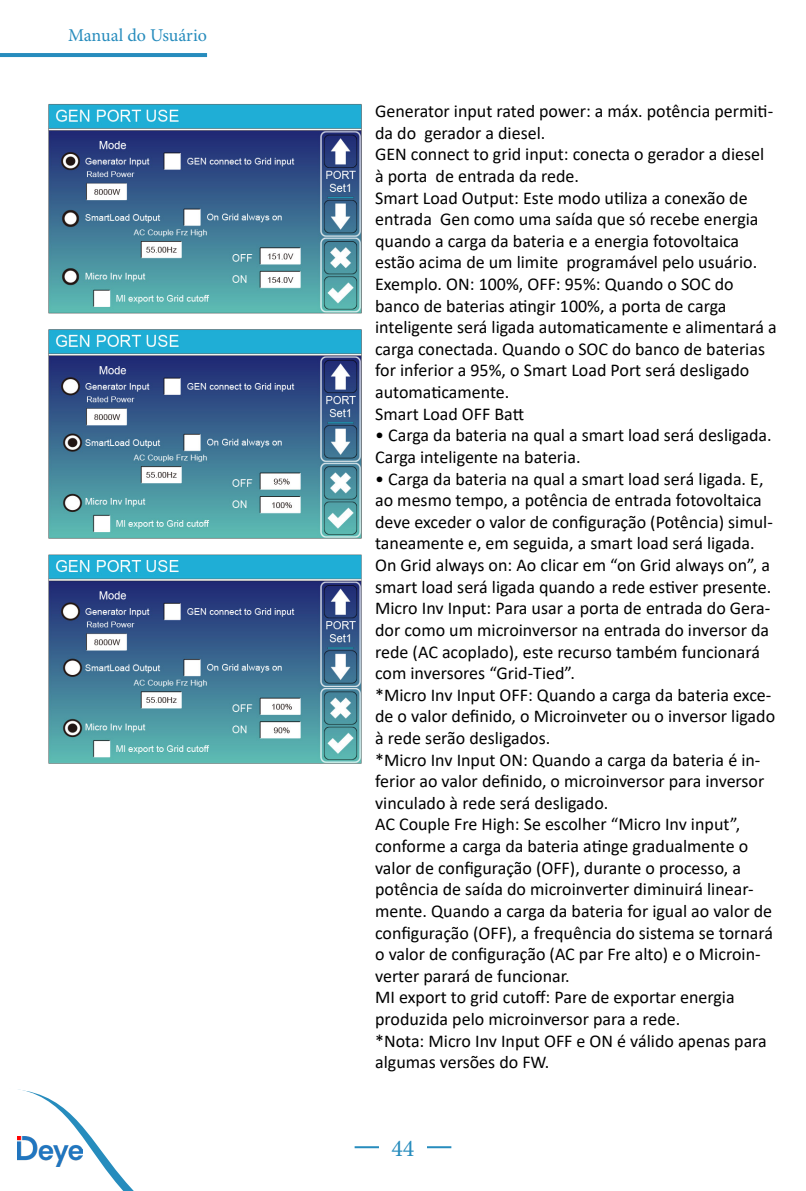
<style>
.page{position:relative;width:806px;height:1191px;background:#fff}
.page>*{position:absolute;margin:0;border:0;box-sizing:border-box;transform-origin:0 0}
.t1{font:24px "Minion Pro";color:#278cbd}
.t2{font:18px/21.6px "Calibri";color:#000}
.t3{font:18px "Minion Pro";letter-spacing:-.005em;color:#278cbd}
</style>
<div class="page">
<hr style="left:0;top:53px;width:207px;height:4px;background:#278cbd">
<hr style="left:427px;top:1145px;width:24px;height:2px;background:#278cbd">
<hr style="left:355px;top:1145px;width:24px;height:2px;background:#278cbd">
<svg style="left:17px;top:1089px;width:347px;height:101px"></svg>
<img style="left:18px;top:1136px;width:64px;height:29px">
<img style="left:48px;top:104px;width:314px;height:659px">
<p class="t3" style="left:68px;top:23px;width:140px">Manual do Usuário</p>
<p class="t2" style="left:375px;top:100px;width:403px">Generator input rated power: a máx. potência permiti&shy;da do gerador a diesel.<br>GEN connect to grid input: conecta o gerador a diesel à porta de entrada da rede.<br>Smart Load Output: Este modo utiliza a conexão de entrada Gen como uma saída que só recebe energia quando a carga da bateria e a energia fotovoltaica estão acima de um limite programável pelo usuário.<br>Exemplo. ON: 100%, OFF: 95%: Quando o SOC do banco de baterias atingir 100%, a porta de carga inteligente será ligada automaticamente e alimentará a carga conectada. Quando o SOC do banco de baterias for inferior a 95%, o Smart Load Port será desligado automaticamente.<br>Smart Load OFF Batt</p>
<p class="t2" style="left:375px;top:424px;width:398px">• Carga da bateria na qual a smart load será desligada.<br>Carga inteligente na bateria.</p>
<p class="t2" style="left:375px;top:467px;width:402px">• Carga da bateria na qual a smart load será ligada. E, ao mesmo tempo, a potência de entrada fotovoltaica deve exceder o valor de configuração (Potência) simul&shy;taneamente e, em seguida, a smart load será ligada.<br>On Grid always on: Ao clicar em “on Grid always on”, a smart load será ligada quando a rede estiver presente.<br>Micro Inv Input: Para usar a porta de entrada do Gera&shy;dor como um microinversor na entrada do inversor da rede (AC acoplado), este recurso também funcionará com inversores “Grid-Tied”.<br>*Micro Inv Input OFF: Quando a carga da bateria exce&shy;de o valor definido, o Microinveter ou o inversor ligado à rede serão desligados.<br>*Micro Inv Input ON: Quando a carga da bateria é in&shy;ferior ao valor definido, o microinversor para inversor vinculado à rede será desligado.<br>AC Couple Fre High: Se escolher “Micro Inv input”, conforme a carga da bateria atinge gradualmente o valor de configuração (OFF), durante o processo, a potência de saída do microinverter diminuirá linear&shy;mente. Quando a carga da bateria for igual ao valor de configuração (OFF), a frequência do sistema se tornará o valor de configuração (AC par Fre alto) e o Microin&shy;verter parará de funcionar.<br>MI export to grid cutoff: Pare de exportar energia produzida pelo microinversor para a rede.<br>*Nota: Micro Inv Input OFF e ON é válido apenas para algumas versões do FW.</p>
<h1 class="t1" style="left:391px;top:1131px;width:25px">44</h1>
</div>
